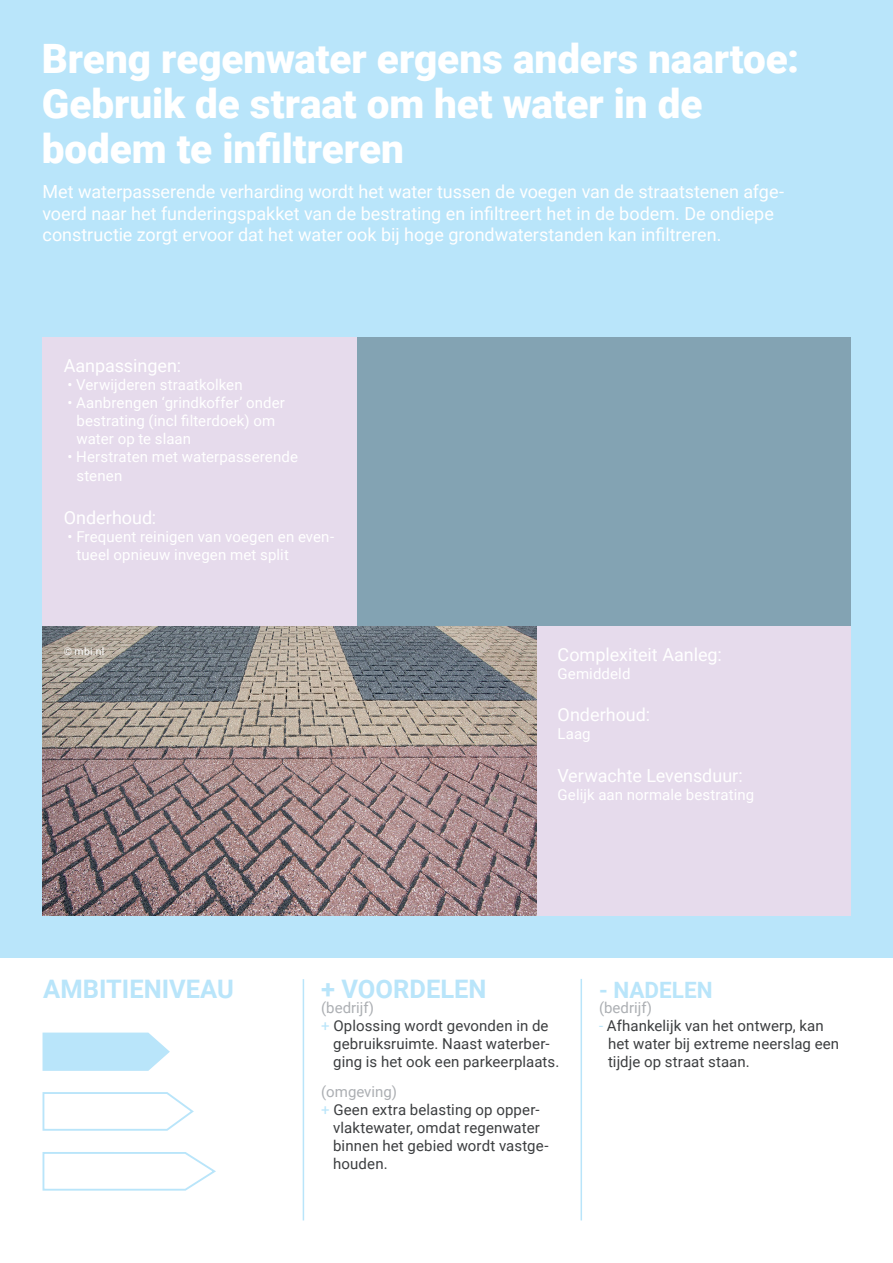
<style>
.page{position:relative;width:893px;height:1263px;background:#fff}
.page>*{position:absolute;margin:0;border:0;box-sizing:border-box;transform-origin:0 0}
.t1{font:900 40.5px/45px "Roboto";letter-spacing:-.005em;color:#fff}
.t2{font:700 25.5px "Roboto";color:#b9e5fa}
.t3{font:700 22.5px "Roboto";color:#b9e5fa}
.t4{font:18px/21.6px "Roboto";color:#fff}
.t5{font:15px/18px "Roboto";letter-spacing:.005em;color:#3c3e40}
.t6{font:15px/18px "Roboto";letter-spacing:.005em;color:#fff}
.t7{font:15px "Roboto";color:#acafb3}
.t8{font:10.5px "Roboto";color:#fff}
.s1{color:#b9e5fa}
</style>
<div class="page">
<div style="left:0;top:0;width:893px;height:958px;background:#b9e5fa"></div>
<hr style="left:303px;top:979px;width:1px;height:241px;background:#b9e5fa">
<hr style="left:581px;top:979px;width:1px;height:241px;background:#b9e5fa">
<div style="left:357px;top:338px;width:493px;height:288px;background:#83a3b3"></div>
<div style="left:536px;top:626px;width:314px;height:289px;background:#e6dbec"></div>
<div style="left:43px;top:338px;width:314px;height:288px;background:#e6dbec"></div>
<svg style="left:42px;top:1152px;width:174px;height:39px"></svg>
<svg style="left:42px;top:1092px;width:152px;height:39px"></svg>
<svg style="left:43px;top:1032px;width:127px;height:39px;background:#c0e7fa"></svg>
<img style="left:43px;top:626px;width:493px;height:289px">
<h1 class="t1" style="left:42px;top:35px;width:759px">Breng regenwater ergens anders naartoe:<br>Gebruik de straat om het water in de bodem te infiltreren</h1>
<p class="t4" style="left:43px;top:180px;width:743px">Met waterpasserende verharding wordt het water tussen de voegen van de straatstenen afge&shy;voerd naar het funderingspakket van de bestrating en infiltreert het in de bodem. De ondiepe constructie zorgt ervoor dat het water ook bij hoge grondwaterstanden kan infiltreren.</p>
<p class="t4" style="left:64px;top:355px;width:119px">Aanpassingen:</p>
<p class="t6" style="left:68px;top:376px;width:177px">• Verwijderen straatkolken</p>
<p class="t6" style="left:77px;top:394px;width:210px;text-indent:-9px">• Aanbrengen ‘grindkoffer’ onder bestrating (incl filterdoek) om water op te slaan</p>
<p class="t6" style="left:77px;top:448px;width:223px;text-indent:-9px">• Herstraten met waterpasserende stenen</p>
<p class="t4" style="left:64px;top:506px;width:94px">Onderhoud:</p>
<p class="t6" style="left:77px;top:527px;width:259px;text-indent:-9px">• Frequent reinigen van voegen en even&shy;tueel opnieuw invegen met split</p>
<p class="t8" style="left:64px;top:644px;width:42px">© mbi.nl</p>
<p class="t4" style="left:558px;top:643px;width:166px">Complexiteit Aanleg:</p>
<p class="t6" style="left:558px;top:664px;width:74px">Gemiddeld</p>
<p class="t4" style="left:558px;top:703px;width:94px">Onderhoud:</p>
<p class="t6" style="left:558px;top:724px;width:35px">Laag</p>
<p class="t4" style="left:558px;top:764px;width:187px">Verwachte Levensduur:</p>
<p class="t6" style="left:558px;top:785px;width:198px">Gelijk aan normale bestrating</p>
<h2 class="t2" style="left:321px;top:971px;width:167px">+ VOORDELEN</h2>
<p class="t7" style="left:321px;top:997px;width:54px">(bedrijf)</p>
<p class="t5" style="left:321px;top:1016px;width:229px"><span class="s1">+</span> Oplossing wordt gevonden in de</p>
<p class="t5" style="left:333px;top:1034px;width:218px">gebruiksruimte. Naast waterber-</p>
<p class="t5" style="left:333px;top:1052px;width:228px">ging is het ook een parkeerplaats.</p>
<p class="t7" style="left:321px;top:1081px;width:77px">(omgeving)</p>
<p class="t5" style="left:321px;top:1100px;width:220px"><span class="s1">+</span> Geen extra belasting op opper-</p>
<p class="t5" style="left:333px;top:1118px;width:208px">vlaktewater, omdat regenwater</p>
<p class="t5" style="left:333px;top:1136px;width:217px">binnen het gebied wordt vastge-</p>
<p class="t5" style="left:333px;top:1154px;width:56px">houden.</p>
<h2 class="t2" style="left:43px;top:971px;width:192px">AMBITIENIVEAU</h2>
<p class="t3" style="left:599px;top:974px;width:115px">- NADELEN</p>
<p class="t7" style="left:599px;top:997px;width:54px">(bedrijf)</p>
<p class="t5" style="left:608px;top:1016px;width:233px;text-indent:-9px"><span class="s1">-</span> Afhankelijk van het ontwerp, kan het water bij extreme neerslag een tijdje op straat staan.</p>
</div>
